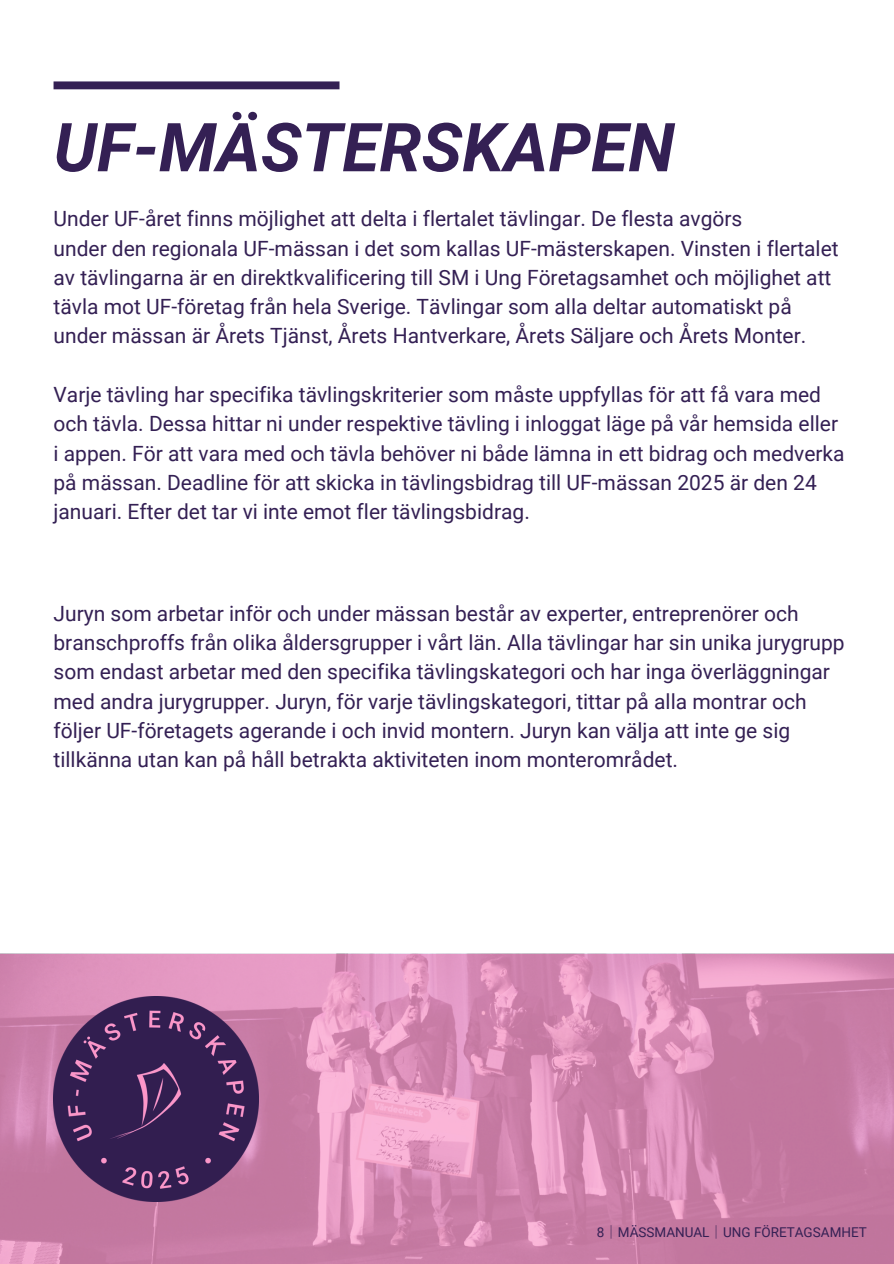
<style>
.page{position:relative;width:894px;height:1264px;background:#fff}
.page>*{position:absolute;margin:0;border:0;box-sizing:border-box;transform-origin:0 0}
.t1{font:italic 700 67.5px "Roboto";color:#342054}
.t2{font:21px/29.2px "Roboto";color:#342054}
.t3{font:13.5px "Roboto";color:#342054}
.s1{font-family:"Noto Sans CJ Ksc"}
</style>
<div class="page">
<div style="left:53px;top:81px;width:286px;height:8px;background:#342054"></div>
<img style="left:0;top:953px;width:892px;height:310px">
<img style="left:53px;top:996px;width:205px;height:205px">
<h2 class="t1" style="left:53px;top:109px;width:622px">UF-MÄSTERSKAPEN</h2>
<p class="t2" style="left:53px;top:204px;width:786px">Under UF-året finns möjlighet att delta i flertalet tävlingar. De flesta avgörs<br>under den regionala UF-mässan i det som kallas UF-mästerskapen. Vinsten i flertalet av tävlingarna är en direktkvalificering till SM i Ung Företagsamhet och möjlighet att tävla mot UF-företag från hela Sverige. Tävlingar som alla deltar automatiskt på under mässan är Årets Tjänst, Årets Hantverkare, Årets Säljare och Årets Monter.</p>
<h1 class="t2" style="left:53px;top:380px;width:792px">Varje tävling har specifika tävlingskriterier som måste uppfyllas för att få vara med och tävla. Dessa hittar ni under respektive tävling i inloggat läge på vår hemsida eller i appen. För att vara med och tävla behöver ni både lämna in ett bidrag och medverka på mässan. Deadline för att skicka in tävlingsbidrag till UF-mässan 2025 är den 24 januari. Efter det tar vi inte emot fler tävlingsbidrag.</h1>
<h2 class="t2" style="left:53px;top:599px;width:792px">Juryn som arbetar inför och under mässan består av experter, entreprenörer och branschproffs från olika åldersgrupper i vårt län. Alla tävlingar har sin unika jurygrupp som endast arbetar med den specifika tävlingskategori och har inga överläggningar med andra jurygrupper. Juryn, för varje tävlingskategori, tittar på alla montrar och följer UF-företagets agerande i och invid montern. Juryn kan välja att inte ge sig tillkänna utan kan på håll betrakta aktiviteten inom monterområdet.</h2>
<h2 class="t3" style="left:596px;top:1224px;width:271px">8<span class="s1">│</span>MÄSSMANUAL<span class="s1">│</span>UNG FÖRETAGSAMHET</h2>
</div>
